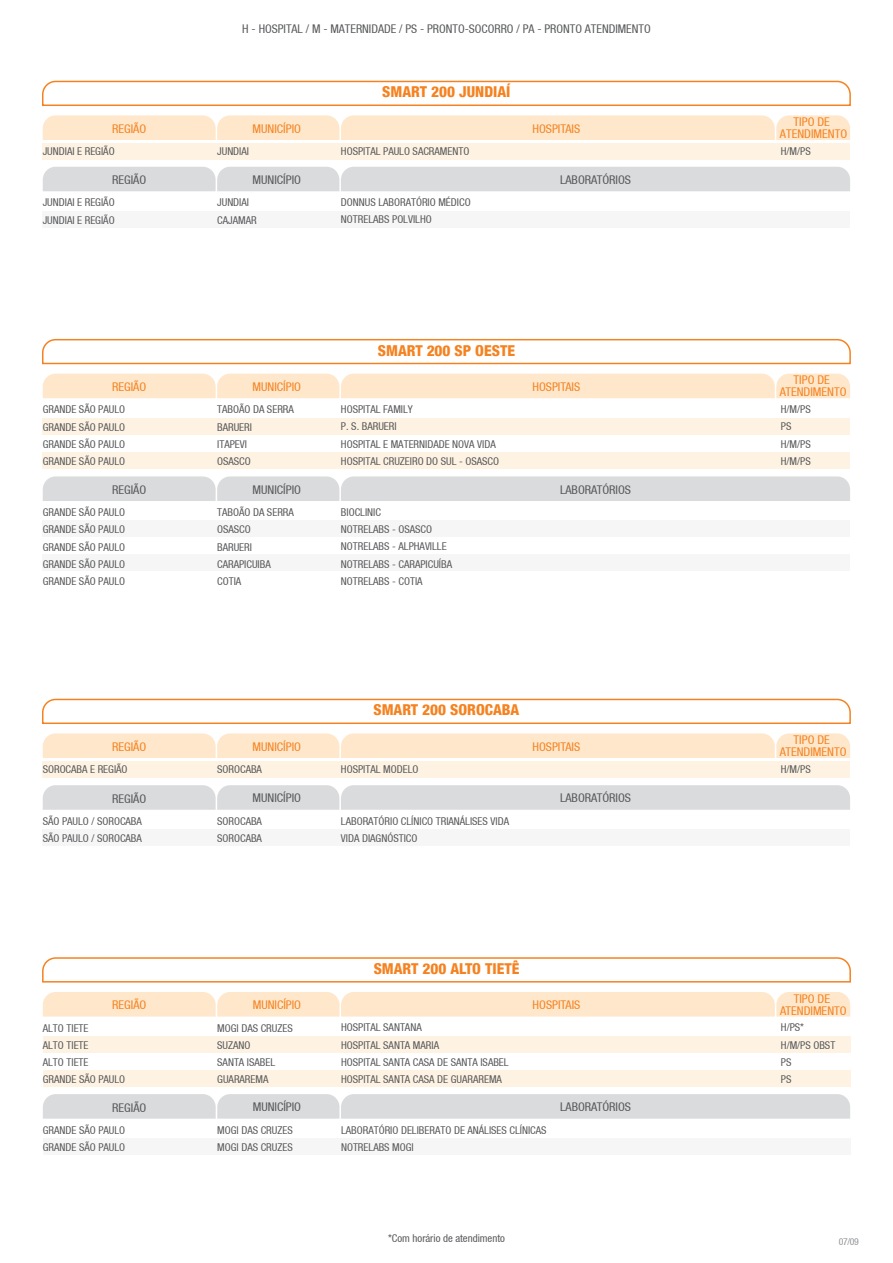
<style>
.page{position:relative;width:893px;height:1263px;background:#fff}
.page>*{position:absolute;margin:0;border:0;box-sizing:border-box;transform-origin:0 0}
.t1{font:800 condensed 15px "Helvetica 87";color:#f58220}
.t2{font:condensed 12px "Helvetica 57";color:#57585a}
.t3{font:condensed 12px/12px "Helvetica 57";color:#f58220;text-align:center}
.t4{font:condensed 10.8px/17.2px "Helvetica 57";color:#57585a}
.t5{font:condensed 9.75px "Helvetica 57";color:#939598}
</style>
<div class="page">
<div style="left:43px;top:143px;width:807px;height:17px;background:#fef3e3"></div>
<svg style="left:42px;top:80px;width:809px;height:26px"></svg>
<div style="left:43px;top:115px;width:807px;height:25px;background:#fee7cb"></div>
<div style="left:43px;top:211px;width:807px;height:17px;background:#f6f6f6"></div>
<div style="left:43px;top:167px;width:807px;height:24px;background:#dadbdc"></div>
<div style="left:43px;top:418px;width:807px;height:17px;background:#fef3e3"></div>
<div style="left:43px;top:452px;width:807px;height:17px;background:#fef3e3"></div>
<svg style="left:42px;top:338px;width:809px;height:27px"></svg>
<div style="left:43px;top:374px;width:807px;height:24px;background:#fee7cb"></div>
<div style="left:43px;top:521px;width:807px;height:16px;background:#f6f6f6"></div>
<div style="left:43px;top:554px;width:807px;height:17px;background:#f6f6f6"></div>
<div style="left:43px;top:476px;width:807px;height:25px;background:#dadbdc"></div>
<div style="left:43px;top:761px;width:807px;height:17px;background:#fef3e3"></div>
<svg style="left:42px;top:698px;width:809px;height:26px"></svg>
<div style="left:43px;top:733px;width:807px;height:25px;background:#fee7cb"></div>
<div style="left:43px;top:829px;width:807px;height:17px;background:#f6f6f6"></div>
<div style="left:43px;top:785px;width:807px;height:25px;background:#dadbdc"></div>
<div style="left:43px;top:1036px;width:807px;height:17px;background:#fef3e3"></div>
<div style="left:43px;top:1070px;width:807px;height:17px;background:#fef3e3"></div>
<svg style="left:42px;top:957px;width:809px;height:26px"></svg>
<div style="left:43px;top:992px;width:807px;height:24px;background:#fee7cb"></div>
<div style="left:43px;top:1138px;width:807px;height:17px;background:#f6f6f6"></div>
<div style="left:43px;top:1094px;width:807px;height:25px;background:#dadbdc"></div>
<p class="t2" style="left:242px;top:22px;width:410px">H - HOSPITAL / M - MATERNIDADE / PS - PRONTO-SOCORRO / PA - PRONTO ATENDIMENTO</p>
<h1 class="t1" style="left:382px;top:83px;width:130px">SMART 200 JUNDIAÍ</h1>
<p class="t3" style="left:532px;top:122px;width:49px">HOSPITAIS</p>
<p class="t3" style="left:780px;top:116px;width:69px">TIPO DE<br>ATENDIMENTO</p>
<p class="t3" style="left:112px;top:123px;width:36px">REGIÃO</p>
<p class="t3" style="left:253px;top:122px;width:50px">MUNICÍPIO</p>
<p class="t4" style="left:43px;top:143px;width:73px">JUNDIAI E REGIÃO</p>
<p class="t4" style="left:217px;top:143px;width:33px">JUNDIAI</p>
<p class="t4" style="left:341px;top:142px;width:130px">HOSPITAL PAULO SACRAMENTO</p>
<p class="t4" style="left:781px;top:142px;width:31px">H/M/PS</p>
<p class="t2" style="left:112px;top:173px;width:36px">REGIÃO</p>
<p class="t2" style="left:253px;top:173px;width:50px">MUNICÍPIO</p>
<p class="t2" style="left:560px;top:173px;width:72px">LABORATÓRIOS</p>
<p class="t4" style="left:43px;top:194px;width:73px">JUNDIAI E REGIÃO<br>JUNDIAI E REGIÃO</p>
<p class="t4" style="left:217px;top:194px;width:41px">JUNDIAI<br>CAJAMAR</p>
<p class="t4" style="left:341px;top:194px;width:131px">DONNUS LABORATÓRIO MÉDICO<br>NOTRELABS POLVILHO</p>
<h1 class="t1" style="left:378px;top:341px;width:139px">SMART 200 SP OESTE</h1>
<p class="t3" style="left:532px;top:381px;width:49px">HOSPITAIS</p>
<p class="t3" style="left:780px;top:374px;width:68px">TIPO DE<br>ATENDIMENTO</p>
<p class="t3" style="left:112px;top:381px;width:36px">REGIÃO</p>
<p class="t3" style="left:253px;top:381px;width:50px">MUNICÍPIO</p>
<p class="t4" style="left:43px;top:401px;width:84px;text-align:justify">GRANDE SÃO PAULO GRANDE SÃO PAULO GRANDE SÃO PAULO GRANDE SÃO PAULO</p>
<p class="t4" style="left:217px;top:401px;width:78px">TABOÃO DA SERRA<br>BARUERI<br>ITAPEVI<br>OSASCO</p>
<p class="t4" style="left:341px;top:401px;width:160px">HOSPITAL FAMILY<br>P. S. BARUERI<br>HOSPITAL E MATERNIDADE NOVA VIDA<br>HOSPITAL CRUZEIRO DO SUL - OSASCO</p>
<p class="t4" style="left:781px;top:401px;width:31px">H/M/PS<br>PS<br>H/M/PS<br>H/M/PS</p>
<p class="t2" style="left:112px;top:483px;width:36px">REGIÃO</p>
<p class="t2" style="left:253px;top:482px;width:50px">MUNICÍPIO</p>
<p class="t2" style="left:560px;top:482px;width:72px">LABORATÓRIOS</p>
<p class="t4" style="left:43px;top:504px;width:84px;text-align:justify">GRANDE SÃO PAULO GRANDE SÃO PAULO GRANDE SÃO PAULO GRANDE SÃO PAULO GRANDE SÃO PAULO</p>
<p class="t4" style="left:217px;top:504px;width:78px">TABOÃO DA SERRA<br>OSASCO<br>BARUERI<br>CARAPICUIBA<br>COTIA</p>
<p class="t4" style="left:341px;top:503px;width:113px">BIOCLINIC<br>NOTRELABS - OSASCO<br>NOTRELABS - ALPHAVILLE<br>NOTRELABS - CARAPICUÍBA<br>NOTRELABS - COTIA</p>
<h1 class="t1" style="left:373px;top:701px;width:147px">SMART 200 SOROCABA</h1>
<p class="t3" style="left:532px;top:740px;width:49px">HOSPITAIS</p>
<p class="t3" style="left:780px;top:734px;width:68px">TIPO DE<br>ATENDIMENTO</p>
<p class="t3" style="left:112px;top:740px;width:36px">REGIÃO</p>
<p class="t3" style="left:253px;top:740px;width:50px">MUNICÍPIO</p>
<p class="t4" style="left:43px;top:761px;width:86px">SOROCABA E REGIÃO</p>
<p class="t4" style="left:217px;top:761px;width:46px">SOROCABA</p>
<p class="t4" style="left:341px;top:760px;width:79px">HOSPITAL MODELO</p>
<p class="t4" style="left:781px;top:760px;width:31px">H/M/PS</p>
<p class="t2" style="left:112px;top:791px;width:36px">REGIÃO</p>
<p class="t2" style="left:253px;top:791px;width:50px">MUNICÍPIO</p>
<p class="t2" style="left:560px;top:791px;width:72px">LABORATÓRIOS</p>
<p class="t4" style="left:43px;top:812px;width:101px">SÃO PAULO / SOROCABA<br>SÃO PAULO / SOROCABA</p>
<p class="t4" style="left:217px;top:812px;width:46px">SOROCABA<br>SOROCABA</p>
<p class="t4" style="left:341px;top:812px;width:170px">LABORATÓRIO CLÍNICO TRIANÁLISES VIDA<br>VIDA DIAGNÓSTICO</p>
<h1 class="t1" style="left:374px;top:959px;width:147px">SMART 200 ALTO TIETÊ</h1>
<p class="t3" style="left:533px;top:999px;width:49px">HOSPITAIS</p>
<p class="t3" style="left:780px;top:992px;width:68px">TIPO DE<br>ATENDIMENTO</p>
<p class="t3" style="left:112px;top:999px;width:36px">REGIÃO</p>
<p class="t3" style="left:253px;top:999px;width:50px">MUNICÍPIO</p>
<p class="t4" style="left:43px;top:1019px;width:84px">ALTO TIETE<br>ALTO TIETE<br>ALTO TIETE<br>GRANDE SÃO PAULO</p>
<p class="t4" style="left:217px;top:1019px;width:77px">MOGI DAS CRUZES<br>SUZANO<br>SANTA ISABEL<br>GUARAREMA</p>
<p class="t4" style="left:341px;top:1019px;width:169px">HOSPITAL SANTANA<br>HOSPITAL SANTA MARIA<br>HOSPITAL SANTA CASA DE SANTA ISABEL<br>HOSPITAL SANTA CASA DE GUARAREMA</p>
<p class="t4" style="left:781px;top:1019px;width:56px">H/PS*<br>H/M/PS OBST<br>PS<br>PS</p>
<p class="t2" style="left:112px;top:1100px;width:36px">REGIÃO</p>
<p class="t2" style="left:253px;top:1100px;width:50px">MUNICÍPIO</p>
<p class="t2" style="left:560px;top:1100px;width:72px">LABORATÓRIOS</p>
<p class="t4" style="left:43px;top:1121px;width:84px">GRANDE SÃO PAULO<br>GRANDE SÃO PAULO</p>
<p class="t4" style="left:217px;top:1121px;width:77px">MOGI DAS CRUZES<br>MOGI DAS CRUZES</p>
<p class="t4" style="left:341px;top:1121px;width:207px">LABORATÓRIO DELIBERATO DE ANÁLISES CLÍNICAS<br>NOTRELABS MOGI</p>
<p class="t4" style="left:388px;top:1230px;width:118px">*Com horário de atendimento</p>
<p class="t5" style="left:839px;top:1235px;width:22px">07/09</p>
</div>
